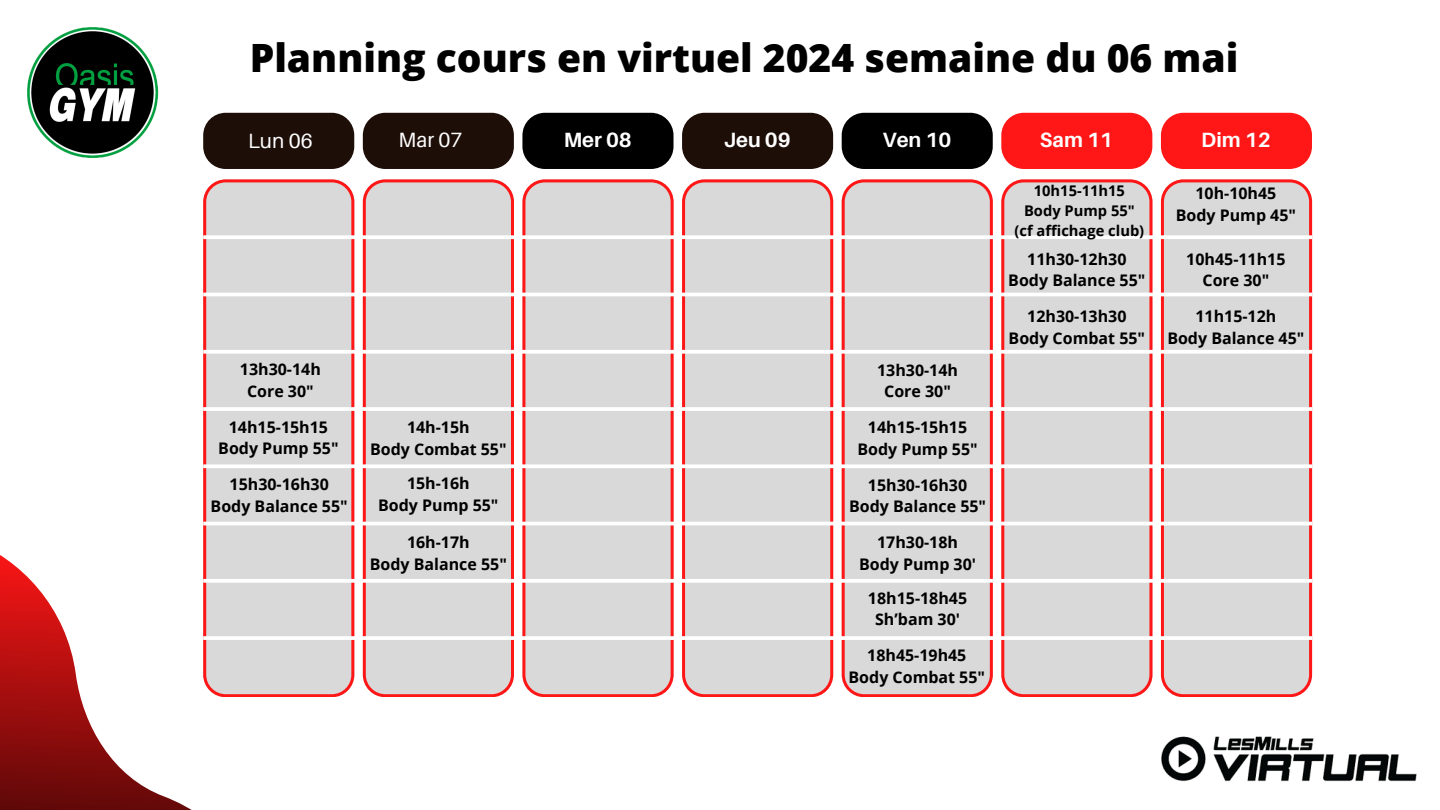
<style>
.page{position:relative;width:1440px;height:810px;background:#fff}
.page>*{position:absolute;margin:0;border:0;box-sizing:border-box;transform-origin:0 0}
.t1{font:800 39px "Open Sans";color:#000}
.t2{font:700 20.7px "Aileron";color:#fff}
.t3{font:20.7px "Aileron";color:#fff}
.t4{font:700 16px "Open Sans";color:#000}
.t5{font:700 14.7px "Open Sans";color:#000}
</style>
<div class="page">
<div style="left:203px;top:113px;width:151px;height:56px;background:#1d0e07;border-radius:22px"></div>
<div style="left:363px;top:113px;width:151px;height:56px;background:#1d0e07;border-radius:22px"></div>
<div style="left:522px;top:113px;width:151px;height:56px;background:#000;border-radius:22px"></div>
<div style="left:682px;top:113px;width:151px;height:56px;background:#1d0e07;border-radius:22px"></div>
<div style="left:842px;top:113px;width:151px;height:56px;background:#000;border-radius:23px"></div>
<div style="left:1001px;top:113px;width:151px;height:56px;background:#ff1616;border-radius:22px"></div>
<div style="left:1161px;top:113px;width:151px;height:56px;background:#ff1616;border-radius:22px"></div>
<div style="left:203px;top:179px;width:151px;height:518px;background:#d9d9d9"></div>
<div style="left:363px;top:179px;width:151px;height:518px;background:#d9d9d9"></div>
<svg style="left:522px;top:179px;width:152px;height:518px;background:#dbcfcf"></svg>
<svg style="left:682px;top:179px;width:151px;height:518px;background:#dbd0d0"></svg>
<svg style="left:842px;top:179px;width:151px;height:518px;background:#dbd0d0"></svg>
<svg style="left:1001px;top:179px;width:151px;height:518px;background:#dbd0d0"></svg>
<div style="left:1161px;top:179px;width:151px;height:518px;background:#d9d9d9"></div>
<svg style="left:203px;top:235px;width:1109px;height:4px"></svg>
<hr style="left:203px;top:293px;width:1109px;height:3px;background:#fff">
<svg style="left:203px;top:350px;width:1109px;height:4px"></svg>
<hr style="left:203px;top:407px;width:1109px;height:4px;background:#fff">
<svg style="left:203px;top:464px;width:1109px;height:4px"></svg>
<hr style="left:203px;top:522px;width:1109px;height:3px;background:#fff">
<hr style="left:203px;top:579px;width:1109px;height:4px;background:#fff">
<hr style="left:203px;top:636px;width:1109px;height:4px;background:#fff">
<img style="left:27px;top:27px;width:132px;height:131px">
<svg style="left:0;top:468px;width:237px;height:342px"></svg>
<img style="left:1161px;top:736px;width:256px;height:46px">
<p class="t1" style="left:250px;top:30px;width:990px">Planning cours en virtuel 2024 semaine du 06 mai</p>
<h3 class="t3" style="left:248px;top:128px;width:66px">Lun 06</h3>
<h2 class="t3" style="left:399px;top:127px;width:66px">Mar 07</h2>
<h2 class="t2" style="left:564px;top:127px;width:70px">Mer 08</h2>
<h2 class="t2" style="left:724px;top:127px;width:68px">Jeu 09</h2>
<h2 class="t2" style="left:882px;top:127px;width:70px">Ven 10</h2>
<h2 class="t2" style="left:1040px;top:127px;width:74px">Sam 11</h2>
<h3 class="t2" style="left:1201px;top:127px;width:71px">Dim 12</h3>
<p class="t4" style="left:240px;top:358px;width:82px">13h30-14h</p>
<p class="t4" style="left:247px;top:380px;width:68px">Core 30"</p>
<p class="t4" style="left:229px;top:415px;width:101px">14h15-15h15</p>
<p class="t4" style="left:218px;top:437px;width:122px">Body Pump 55"</p>
<p class="t4" style="left:230px;top:473px;width:101px">15h30-16h30</p>
<p class="t4" style="left:211px;top:494px;width:139px">Body Balance 55"</p>
<p class="t4" style="left:407px;top:416px;width:64px">14h-15h</p>
<p class="t4" style="left:370px;top:438px;width:138px">Body Combat 55"</p>
<p class="t4" style="left:407px;top:472px;width:64px">15h-16h</p>
<p class="t4" style="left:378px;top:494px;width:122px">Body Pump 55"</p>
<p class="t4" style="left:407px;top:531px;width:64px">16h-17h</p>
<p class="t4" style="left:370px;top:552px;width:139px">Body Balance 55"</p>
<p class="t4" style="left:877px;top:359px;width:82px">13h30-14h</p>
<p class="t4" style="left:884px;top:380px;width:68px">Core 30"</p>
<p class="t4" style="left:868px;top:416px;width:101px">14h15-15h15</p>
<p class="t4" style="left:857px;top:438px;width:122px">Body Pump 55"</p>
<p class="t4" style="left:868px;top:473px;width:101px">15h30-16h30</p>
<p class="t4" style="left:849px;top:495px;width:139px">Body Balance 55"</p>
<p class="t4" style="left:877px;top:531px;width:82px">17h30-18h</p>
<p class="t4" style="left:859px;top:552px;width:119px">Body Pump 30'</p>
<p class="t4" style="left:868px;top:587px;width:101px">18h15-18h45</p>
<p class="t4" style="left:875px;top:608px;width:86px">Sh’bam 30'</p>
<p class="t4" style="left:867px;top:644px;width:101px">18h45-19h45</p>
<p class="t4" style="left:849px;top:666px;width:138px">Body Combat 55"</p>
<p class="t5" style="left:1034px;top:180px;width:93px">10h15-11h15</p>
<p class="t5" style="left:1024px;top:200px;width:112px">Body Pump 55"</p>
<p class="t5" style="left:1015px;top:220px;width:131px">(cf affichage club)</p>
<p class="t4" style="left:1027px;top:247px;width:101px">11h30-12h30</p>
<p class="t4" style="left:1008px;top:269px;width:139px">Body Balance 55"</p>
<p class="t4" style="left:1027px;top:305px;width:101px">12h30-13h30</p>
<p class="t4" style="left:1009px;top:326px;width:138px">Body Combat 55"</p>
<p class="t4" style="left:1195px;top:182px;width:82px">10h-10h45</p>
<p class="t4" style="left:1176px;top:204px;width:122px">Body Pump 45"</p>
<p class="t4" style="left:1186px;top:247px;width:101px">10h45-11h15</p>
<p class="t4" style="left:1203px;top:269px;width:68px">Core 30"</p>
<p class="t4" style="left:1195px;top:305px;width:82px">11h15-12h</p>
<p class="t4" style="left:1167px;top:326px;width:139px">Body Balance 45"</p>
</div>
